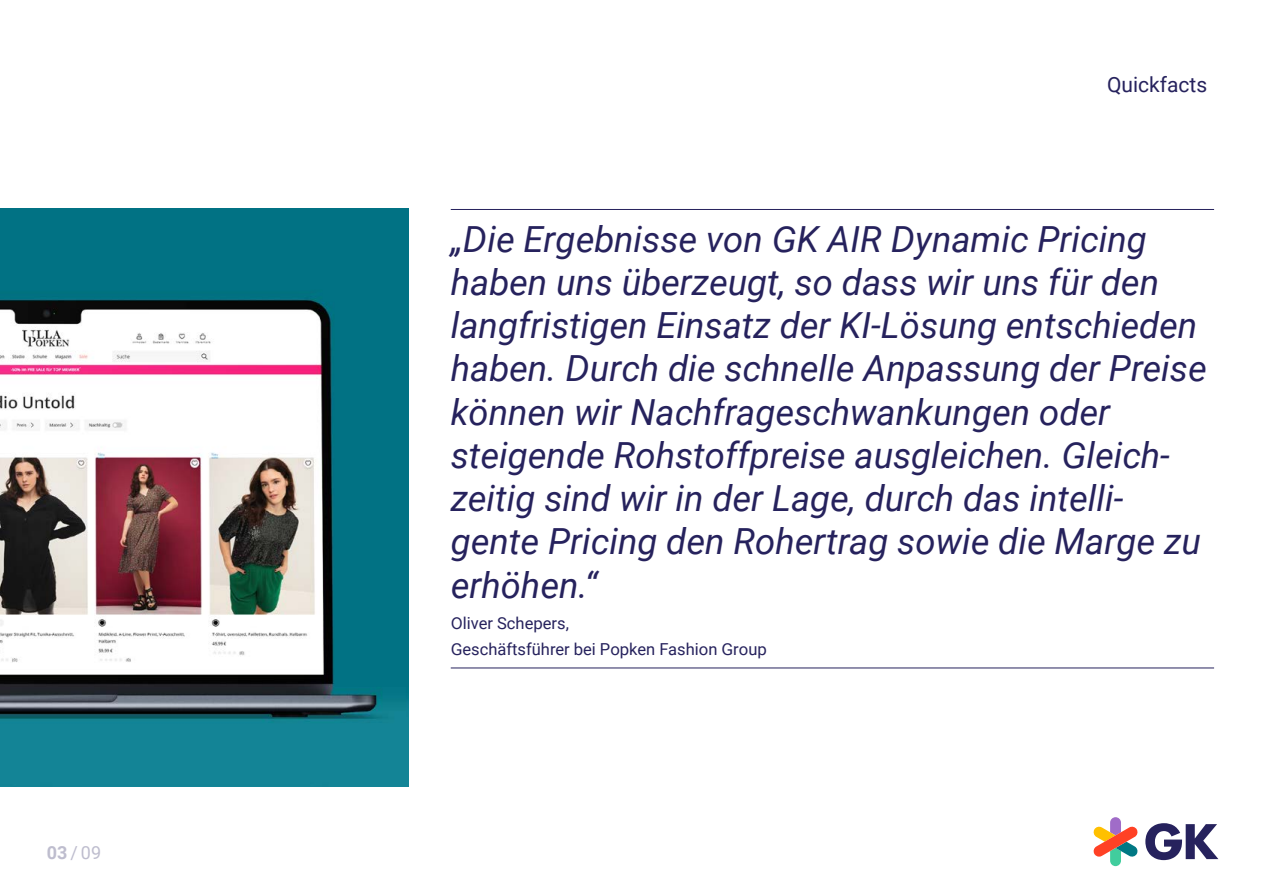
<style>
.page{position:relative;width:1263px;height:893px;background:#fff}
.page>*{position:absolute;margin:0;border:0;box-sizing:border-box;transform-origin:0 0}
.t1{font:italic 36px/43.2px "Roboto";color:#26225d}
.t2{font:21px "Roboto";color:#26225d}
.t3{font:18px "Roboto";color:#bebdce}
.t4{font:16.5px/25.5px "Roboto";color:#26225d}
.s1{font-weight:700}
</style>
<div class="page">
<svg style="left:1145px;top:823px;width:73px;height:37px"></svg>
<svg style="left:1093px;top:817px;width:45px;height:49px"></svg>
<img style="left:0;top:208px;width:408px;height:579px">
<hr style="left:451px;top:209px;width:763px;height:1px;background:#26225d">
<hr style="left:451px;top:668px;width:763px;height:1px;background:#26225d">
<p class="t3" style="left:47px;top:840px;width:56px"><span class="s1">03</span> / 09</p>
<p class="t2" style="left:1107px;top:70px;width:102px">Quickfacts</p>
<p class="t1" style="left:451px;top:216px;width:757px">„Die Ergebnisse von GK AIR Dynamic Pricing haben uns überzeugt, so dass wir uns für den langfristigen Einsatz der KI-Lösung entschieden haben. Durch die schnelle Anpassung der Preise können wir Nachfrageschwankungen oder steigende Rohstoffpreise ausgleichen. Gleich&shy;zeitig sind wir in der Lage, durch das intelli&shy;gente Pricing den Rohertrag sowie die Marge zu erhöhen.“</p>
<p class="t4" style="left:451px;top:610px;width:318px">Oliver Schepers,<br>Geschäftsführer bei Popken Fashion Group</p>
</div>
